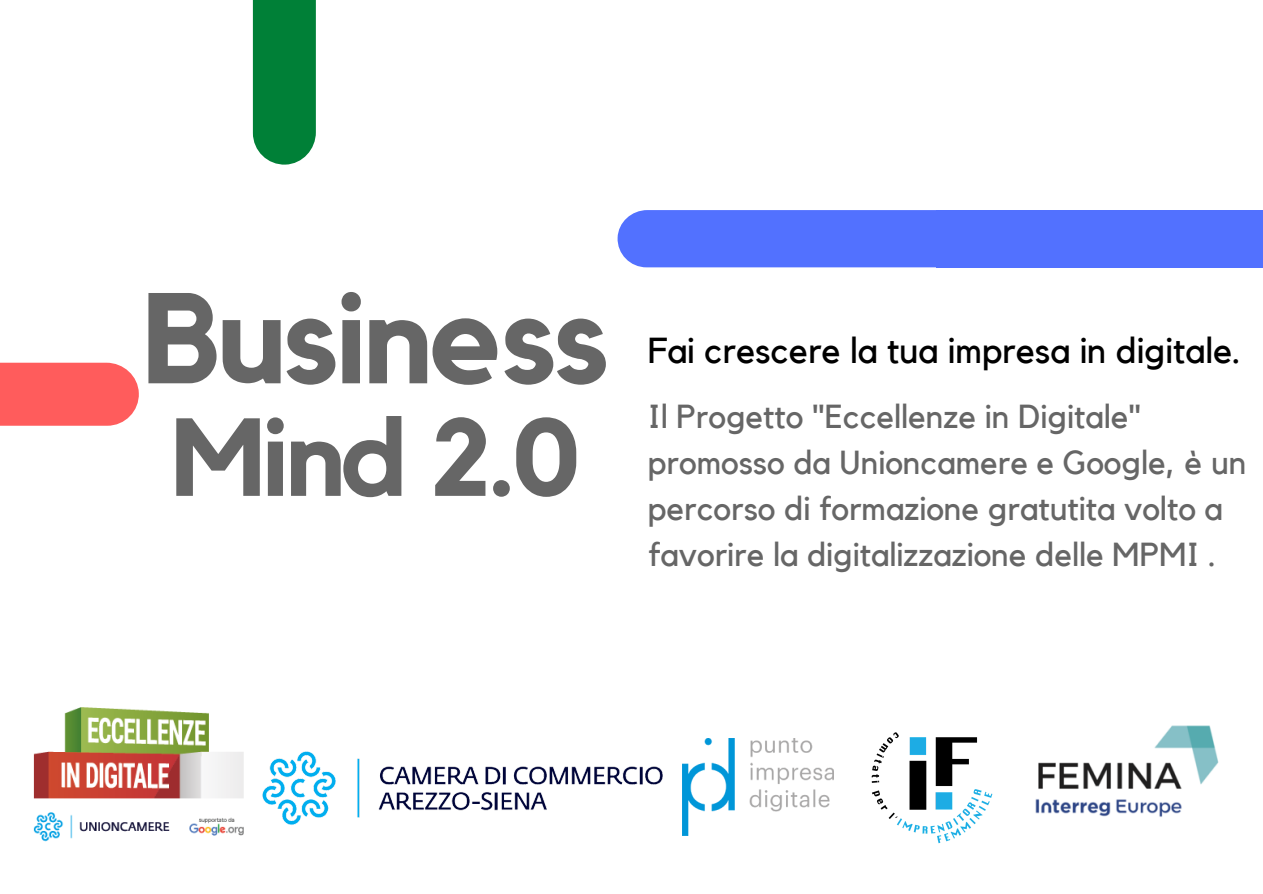
<style>
.page{position:relative;width:1263px;height:894px;background:#fff}
.page>*{position:absolute;margin:0;border:0;box-sizing:border-box;transform-origin:0 0}
.t1{font:700 127.35px "Kollektif";letter-spacing:-.03em;color:#666}
.t2{font:700 109.35px "Kollektif";color:#666}
.t3{font:36px "Kollektif";color:#000}
.t4{font:33.15px/46px "Kollektif";color:#666}
</style>
<div class="page">
<div style="left:936px;top:210px;width:327px;height:57px;background:#5271ff"></div>
<div style="left:617px;top:210px;width:319px;height:57px;background:#5271ff"></div>
<div style="left:253px;top:0;width:63px;height:165px;background:#008037"></div>
<div style="left:0;top:362px;width:139px;height:63px;background:#ff5c5c"></div>
<img style="left:262px;top:751px;width:401px;height:74px">
<img style="left:33px;top:707px;width:211px;height:135px">
<img style="left:1035px;top:725px;width:184px;height:92px">
<img style="left:871px;top:732px;width:122px;height:112px">
<img style="left:683px;top:738px;width:150px;height:97px">
<p class="t1" style="left:142px;top:280px;width:469px">Business</p>
<p class="t2" style="left:171px;top:407px;width:410px">Mind 2.0</p>
<p class="t3" style="left:648px;top:333px;width:594px">Fai crescere la tua impresa in digitale.</p>
<p class="t4" style="left:648px;top:394px;width:600px">Il Progetto "Eccellenze in Digitale" promosso da Unioncamere e Google, è un percorso di formazione gratutita volto a favorire la digitalizzazione delle MPMI .</p>
</div>
